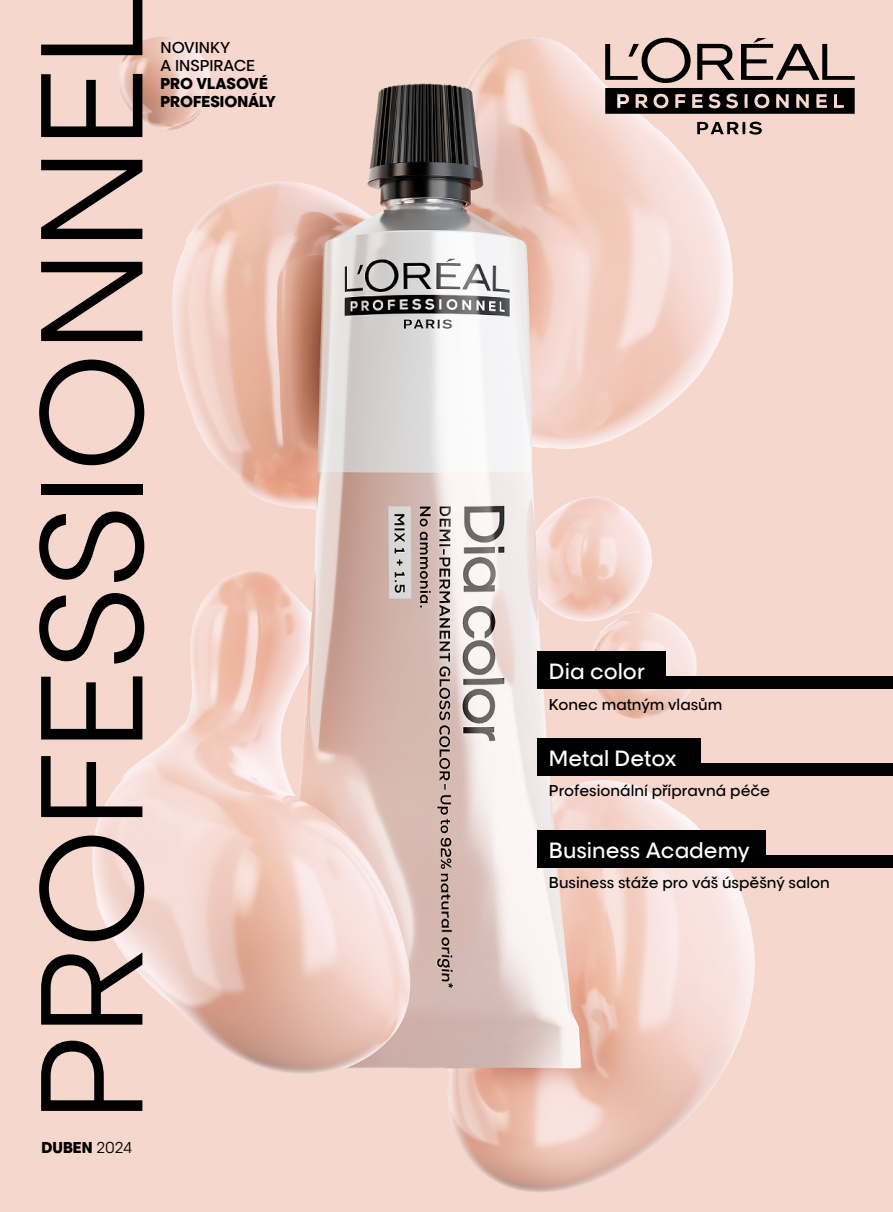
<style>
.page{position:relative;width:893px;height:1212px;background:#fff}
.page>*{position:absolute;margin:0;border:0;box-sizing:border-box;transform-origin:0 0}
.t1{font:138px "LOREAL PRO 2 Book";letter-spacing:-.02em;color:#000}
.t2{font:21px "LOREAL PRO 3 Medium";color:#fff}
.t3{font:15px/18px "LOREAL PRO 3 Medium";color:#000}
.t4{font:15px/18px "LOREAL PRO 5 Bold";color:#000}
.s1{font-family:"LOREAL PRO 2 Book"}
</style>
<div class="page">
<img style="left:0;top:0;width:893px;height:1212px">
<div style="left:537px;top:652px;width:129px;height:37px;background:#000"></div>
<div style="left:549px;top:676px;width:344px;height:13px;background:#000"></div>
<div style="left:537px;top:763px;width:356px;height:12px;background:#000"></div>
<div style="left:537px;top:855px;width:356px;height:13px;background:#000"></div>
<div style="left:537px;top:738px;width:164px;height:37px;background:#000"></div>
<div style="left:537px;top:830px;width:228px;height:38px;background:#000"></div>
<svg style="left:697px;top:121px;width:65px;height:14px"></svg>
<svg style="left:605px;top:37px;width:250px;height:77px;background:#8c7b75"></svg>
<h1 class="t1" style="left:-9px;top:1124px;width:1135px;rotate:-90deg">PROFESSIONNEL</h1>
<p class="t4" style="left:41px;top:1137px;width:92px">DUBEN <span class="s1">2024</span></p>
<p class="t3" style="left:161px;top:38px;width:96px">NOVINKY<br>A INSPIRACE</p>
<p class="t4" style="left:161px;top:74px;width:117px">PRO VLASOVÉ<br>PROFESIONÁLY</p>
<h2 class="t2" style="left:549px;top:655px;width:97px">Dia color</h2>
<p class="t3" style="left:549px;top:694px;width:175px">Konec matným vlasům</p>
<h2 class="t2" style="left:549px;top:742px;width:129px">Metal Detox</h2>
<p class="t3" style="left:549px;top:780px;width:223px">Profesionální přípravná péče</p>
<h2 class="t2" style="left:549px;top:835px;width:202px">Business Academy</h2>
<p class="t3" style="left:549px;top:873px;width:282px">Business stáže pro váš úspěšný salon</p>
</div>
